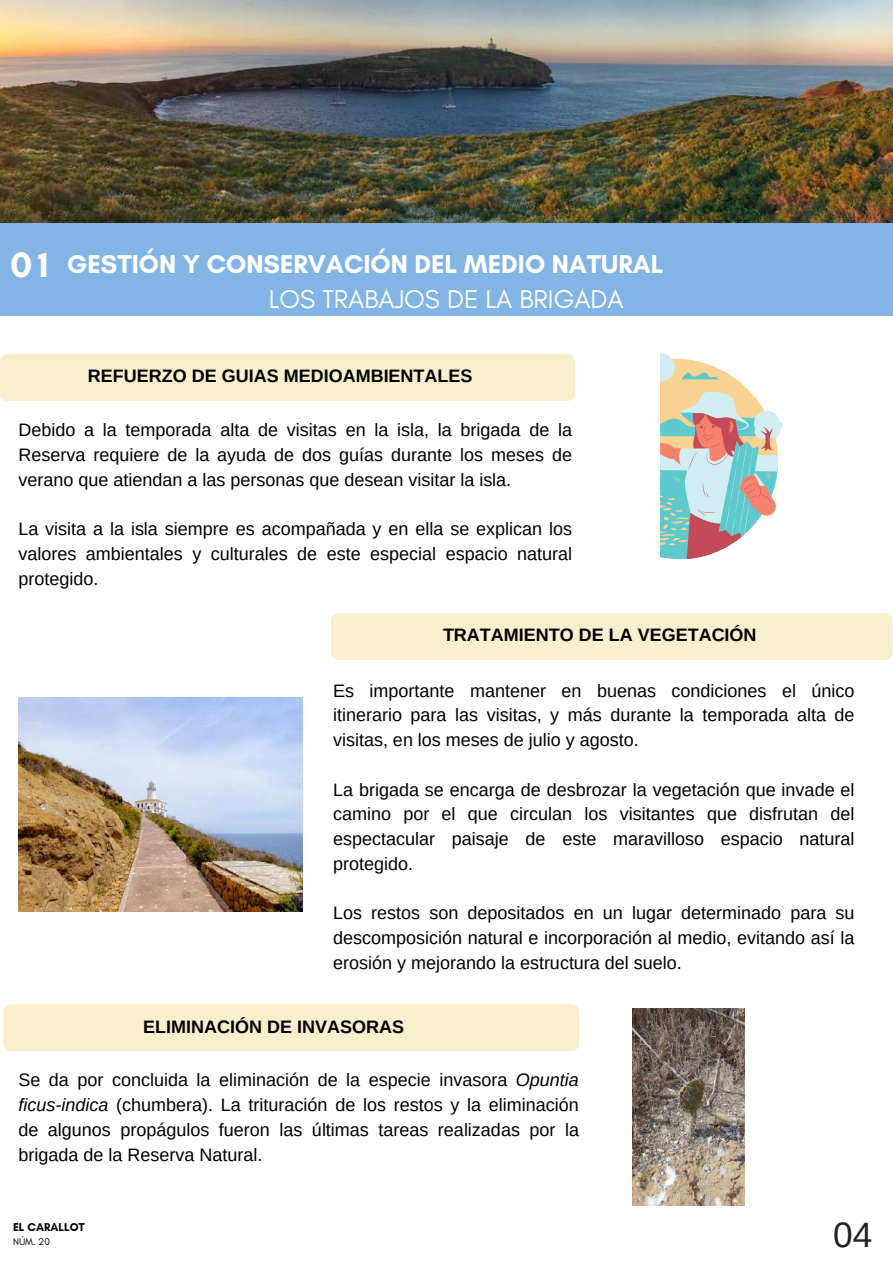
<style>
.page{position:relative;width:893px;height:1264px;background:#fff}
.page>*{position:absolute;margin:0;border:0;box-sizing:border-box;transform-origin:0 0}
.t1{font:35.25px "Arimo";color:#222}
.t2{font:700 26.25px "Glacial Indifference";color:#fff}
.t3{font:26.25px "Glacial Indifference";color:#fff}
.t4{font:18px/24.8px "Arimo";color:#000;text-align:justify}
.t5{font:700 18px "Arimo";color:#000}
.t6{font:700 11.55px "Glacial Indifference";color:#000}
.t7{font:9.9px "Glacial Indifference";color:#000}
.s1{font-size:36.15px}
.s2{font-style:italic}
</style>
<div class="page">
<div style="left:0;top:223px;width:892px;height:93px;background:#82b5e5"></div>
<div style="left:331px;top:613px;width:561px;height:47px;background:#f8f0cc;border-radius:7px"></div>
<div style="left:3px;top:1004px;width:576px;height:46px;background:#f8f0cc;border-radius:7px"></div>
<img style="left:18px;top:697px;width:285px;height:214px">
<img style="left:0;top:0;width:892px;height:223px">
<div style="left:0;top:354px;width:575px;height:47px;background:#f8f0cc;border-radius:7px"></div>
<svg style="left:660px;top:353px;width:122px;height:206px"></svg>
<img style="left:632px;top:1008px;width:112px;height:197px">
<h2 class="t2" style="left:10px;top:248px;width:654px"><span class="s1">01</span> GESTIÓN Y CONSERVACIÓN DEL MEDIO NATURAL</h2>
<h2 class="t3" style="left:269px;top:283px;width:356px">LOS TRABAJOS DE LA BRIGADA</h2>
<p class="t5" style="left:88px;top:365px;width:386px">REFUERZO DE GUIAS MEDIOAMBIENTALES</p>
<p class="t4" style="left:18px;top:417px;width:555px">Debido a la temporada alta de visitas en la isla, la brigada de la Reserva requiere de la ayuda de dos guías durante los meses de verano que atiendan a las personas que desean visitar la isla.</p>
<p class="t4" style="left:18px;top:516px;width:555px">La visita a la isla siempre es acompañada y en ella se explican los valores ambientales y culturales de este especial espacio natural protegido.</p>
<p class="t5" style="left:443px;top:625px;width:315px">TRATAMIENTO DE LA VEGETACIÓN</p>
<p class="t4" style="left:333px;top:678px;width:523px">Es importante mantener en buenas condiciones el único itinerario para las visitas, y más durante la temporada alta de visitas, en los meses de julio y agosto.</p>
<p class="t4" style="left:333px;top:776px;width:523px">La brigada se encarga de desbrozar la vegetación que invade el camino por el que circulan los visitantes que disfrutan del espectacular paisaje de este maravilloso espacio natural protegido.</p>
<p class="t4" style="left:333px;top:900px;width:523px">Los restos son depositados en un lugar determinado para su descomposición natural e incorporación al medio, evitando así la erosión y mejorando la estructura del suelo.</p>
<p class="t5" style="left:143px;top:1016px;width:262px">ELIMINACIÓN DE INVASORAS</p>
<p class="t4" style="left:18px;top:1067px;width:562px">Se da por concluida la eliminación de la especie invasora <span class="s2">Opuntia ficus-indica</span> (chumbera). La trituración de los restos y la eliminación de algunos propágulos fueron las últimas tareas realizadas por la brigada de la Reserva Natural.</p>
<p class="t6" style="left:13px;top:1219px;width:73px">EL CARALLOT</p>
<p class="t7" style="left:13px;top:1235px;width:38px">NÚM. 20</p>
<h1 class="t1" style="left:833px;top:1214px;width:41px">04</h1>
</div>
